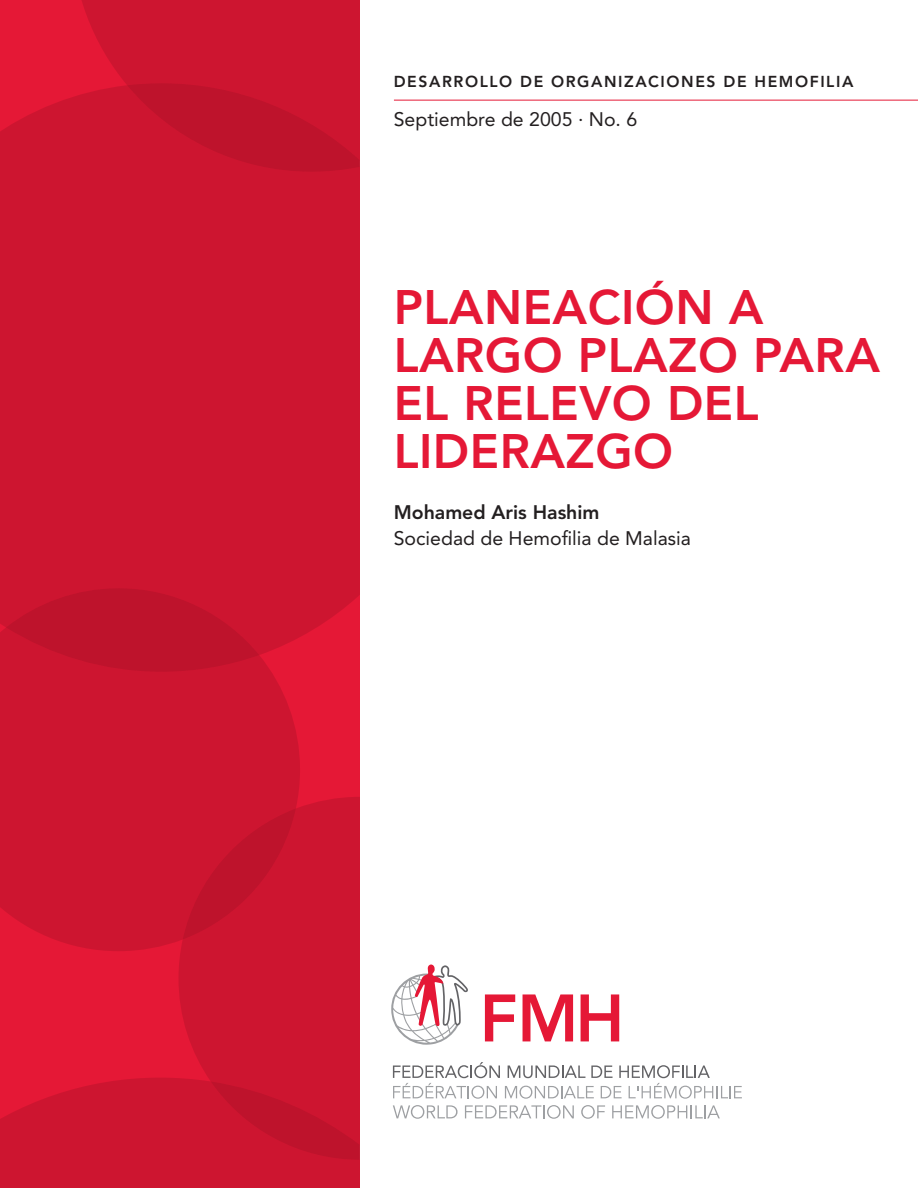
<style>
.page{position:relative;width:918px;height:1188px;background:#fff}
.page>*{position:absolute;margin:0;border:0;box-sizing:border-box;transform-origin:0 0}
.t1{font:800 48px/48px "Avenir LT Std";letter-spacing:.01em;color:#e51836}
.t2{font:19.5px "Avenir LT Std";color:#231f20}
.t3{font:800 19.5px "Avenir LT Std";color:#231f20}
.t4{font:800 15.75px "Avenir LT Std";letter-spacing:.1em;color:#231f20}
</style>
<div class="page">
<div style="left:0;top:0;width:360px;height:1188px;background:#e51836"></div>
<div style="left:82px;top:0;width:278px;height:85px;background:#cd1530"></div>
<div style="left:0;top:85px;width:360px;height:552px;background:#cd1530"></div>
<svg style="left:0;top:139px;width:1px;height:360px"></svg>
<div style="left:0;top:627px;width:300px;height:324px;background:#cd1530"></div>
<svg style="left:6px;top:588px;width:253px;height:84px"></svg>
<div style="left:178px;top:797px;width:182px;height:281px;background:#cd1530"></div>
<svg style="left:183px;top:808px;width:113px;height:132px"></svg>
<svg style="left:127px;top:83px;width:233px;height:89px"></svg>
<svg style="left:0;top:1078px;width:360px;height:110px"></svg>
<hr style="left:394px;top:100px;width:524px;height:1px;background:#e51836">
<svg style="left:485px;top:994px;width:30px;height:47px"></svg>
<svg style="left:523px;top:994px;width:50px;height:47px"></svg>
<svg style="left:581px;top:994px;width:38px;height:47px"></svg>
<svg style="left:391px;top:964px;width:77px;height:81px"></svg>
<svg style="left:393px;top:1062px;width:349px;height:37px"></svg>
<svg style="left:393px;top:1105px;width:65px;height:13px"></svg>
<svg style="left:465px;top:1105px;width:109px;height:13px"></svg>
<svg style="left:581px;top:1105px;width:24px;height:13px"></svg>
<svg style="left:612px;top:1105px;width:108px;height:13px"></svg>
<p class="t4" style="left:394px;top:72px;width:461px">DESARROLLO DE ORGANIZACIONES DE HEMOFILIA</p>
<p class="t2" style="left:394px;top:108px;width:245px">Septiembre de 2005 · No. 6</p>
<h1 class="t1" style="left:394px;top:284px;width:488px">PLANEACIÓN A<br>LARGO PLAZO PARA<br>EL RELEVO DEL<br>LIDERAZGO</h1>
<p class="t3" style="left:394px;top:501px;width:207px">Mohamed Aris Hashim</p>
<p class="t2" style="left:394px;top:526px;width:299px">Sociedad de Hemofilia de Malasia</p>
</div>
